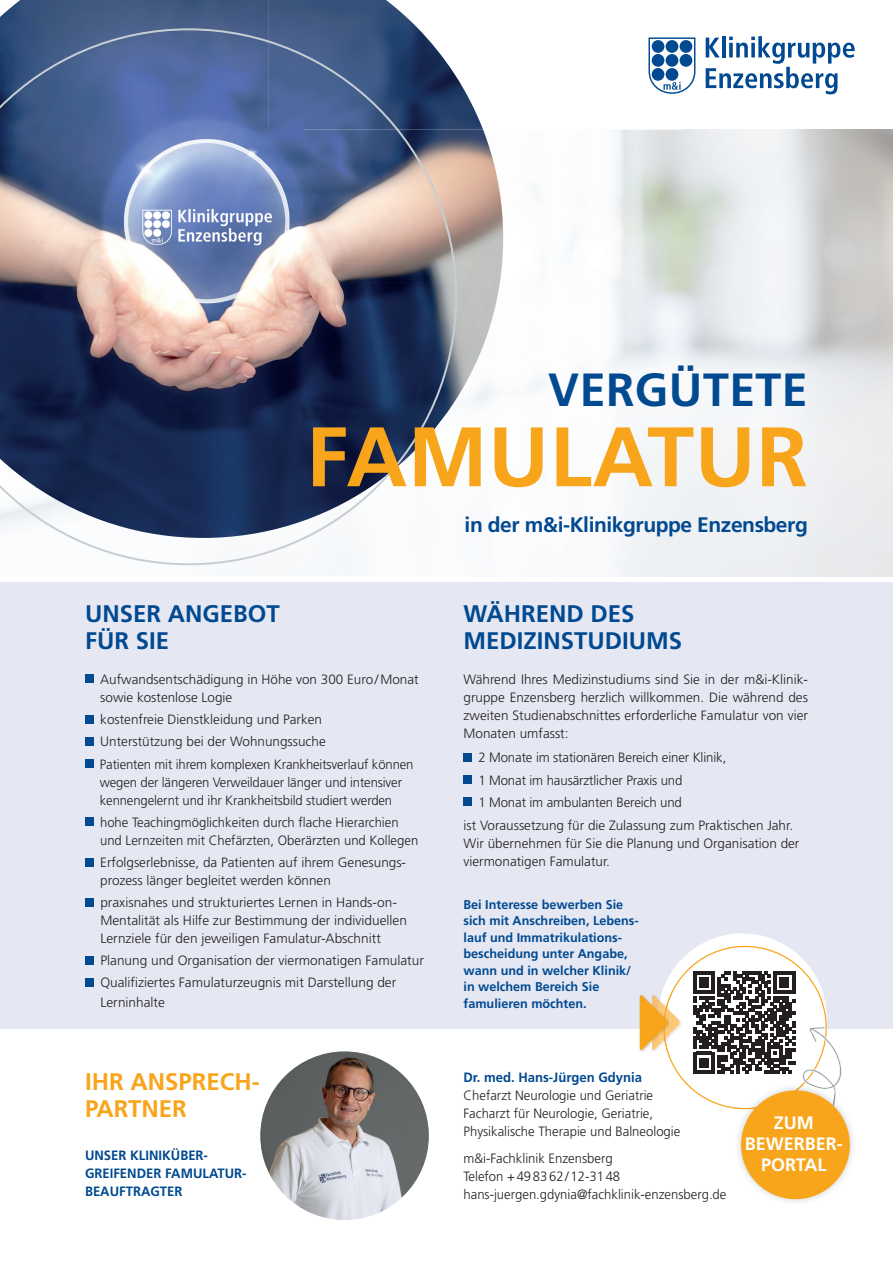
<style>
.page{position:relative;width:893px;height:1263px;background:#fff}
.page>*{position:absolute;margin:0;border:0;box-sizing:border-box;transform-origin:0 0}
.t1{font:700 84.3px "Frutiger LT Pro";letter-spacing:.01em;color:#f9a51b}
.t2{font:700 46.5px "Frutiger LT Pro";letter-spacing:.01em;color:#014990}
.t3{font:700 24px/27px "Frutiger LT Pro";color:#014990}
.t4{font:700 24px/27px "Frutiger LT Pro";color:#f9a51b}
.t5{font:700 21px "Frutiger LT Pro";letter-spacing:-.02em;color:#014990}
.t6{font:700 18px/21px "Frutiger LT Pro";color:#fff;text-align:center}
.t7{font:300 13.5px/18px "Frutiger LT Pro";color:#231f20}
.t8{font:700 13.5px/18px "Frutiger LT Pro";color:#014990}
.t9{font:700 12.75px/16.5px "Frutiger LT Pro";color:#014990}
</style>
<div class="page">
<img style="left:179px;top:565px;width:19px;height:1px">
<svg style="left:648px;top:37px;width:48px;height:57px"></svg>
<div style="left:652px;top:40px;width:12px;height:13px;background:#014990;border-radius:50%"></div>
<div style="left:666px;top:40px;width:12px;height:13px;background:#014990;border-radius:50%"></div>
<div style="left:680px;top:40px;width:12px;height:13px;background:#014990;border-radius:50%"></div>
<div style="left:652px;top:54px;width:12px;height:13px;background:#014990;border-radius:50%"></div>
<div style="left:652px;top:68px;width:12px;height:13px;background:#014990;border-radius:50%"></div>
<div style="left:666px;top:54px;width:12px;height:13px;background:#014990;border-radius:50%"></div>
<div style="left:680px;top:54px;width:12px;height:13px;background:#014990;border-radius:50%"></div>
<div style="left:666px;top:68px;width:12px;height:13px;background:#014990;border-radius:50%"></div>
<svg style="left:706px;top:36px;width:149px;height:58px"></svg>
<div style="left:0;top:582px;width:893px;height:447px;background:#e5e8f3"></div>
<img style="left:0;top:0;width:483px;height:130px">
<img style="left:457px;top:130px;width:46px;height:153px">
<img style="left:457px;top:283px;width:43px;height:153px">
<svg style="left:0;top:28px;width:457px;height:537px;background:#6c7591"></svg>
<div style="left:85px;top:675px;width:9px;height:8px;background:#014990"></div>
<div style="left:85px;top:715px;width:9px;height:8px;background:#014990"></div>
<div style="left:85px;top:737px;width:9px;height:9px;background:#014990"></div>
<div style="left:85px;top:759px;width:9px;height:9px;background:#014990"></div>
<div style="left:85px;top:818px;width:9px;height:8px;background:#014990"></div>
<div style="left:85px;top:858px;width:9px;height:8px;background:#014990"></div>
<div style="left:85px;top:898px;width:9px;height:9px;background:#014990"></div>
<div style="left:85px;top:956px;width:9px;height:9px;background:#014990"></div>
<div style="left:85px;top:979px;width:9px;height:8px;background:#014990"></div>
<div style="left:463px;top:753px;width:9px;height:8px;background:#014990"></div>
<div style="left:463px;top:775px;width:9px;height:9px;background:#014990"></div>
<div style="left:463px;top:797px;width:9px;height:9px;background:#014990"></div>
<img style="left:639px;top:1029px;width:1px;height:20px">
<img style="left:639px;top:996px;width:1px;height:33px">
<svg style="left:640px;top:933px;width:202px;height:176px"></svg>
<img style="left:738px;top:1084px;width:115px;height:118px">
<img style="left:735px;top:1084px;width:69px;height:25px">
<img style="left:807px;top:1084px;width:30px;height:25px">
<div style="left:741px;top:1090px;width:109px;height:109px;background:#f9a51b;border-radius:50%"></div>
<img style="left:260px;top:1051px;width:169px;height:169px;border-radius:84px">
<h2 class="t2" style="left:548px;top:362px;width:261px">VERGÜTETE</h2>
<h1 class="t1" style="left:306px;top:407px;width:503px">FAMULATUR</h1>
<h3 class="t5" style="left:465px;top:512px;width:345px">in der m&amp;i-Klinikgruppe Enzensberg</h3>
<h3 class="t3" style="left:85px;top:600px;width:196px">UNSER ANGEBOT<br>FÜR SIE</h3>
<p class="t7" style="left:100px;top:670px;width:320px">Aufwandsentschädigung in Höhe von 300 Euro / Monat sowie kostenlose Logie</p>
<p class="t7" style="left:100px;top:708px;width:315px;line-height:22.2px">kostenfreie Dienstkleidung und Parken<br>Unterstützung bei der Wohnungssuche<br>Patienten mit ihrem komplexen Krankheitsverlauf können</p>
<p class="t7" style="left:100px;top:773px;width:304px">wegen der längeren Verweildauer länger und intensiver kennengelernt und ihr Krankheitsbild studiert werden</p>
<p class="t7" style="left:100px;top:813px;width:320px">hohe Teachingmöglichkeiten durch flache Hierarchien und Lernzeiten mit Chefärzten, Oberärzten und Kollegen</p>
<p class="t7" style="left:100px;top:853px;width:307px">Erfolgserlebnisse, da Patienten auf ihrem Genesungs&shy;prozess länger begleitet werden können</p>
<p class="t7" style="left:100px;top:894px;width:308px">praxisnahes und strukturiertes Lernen in Hands-on-<br>Mentalität als Hilfe zur Bestimmung der individuellen<br>Lernziele für den jeweiligen Famulatur-Abschnitt</p>
<p class="t7" style="left:100px;top:949px;width:325px;line-height:22.2px">Planung und Organisation der viermonatigen Famulatur<br>Qualifiziertes Famulaturzeugnis mit Darstellung der</p>
<p class="t7" style="left:100px;top:993px;width:66px">Lerninhalte</p>
<h3 class="t4" style="left:85px;top:1068px;width:176px">IHR ANSPRECH-<br>PARTNER</h3>
<p class="t8" style="left:85px;top:1147px;width:163px">UNSER KLINIKÜBER-<br>GREIFENDER FAMULATUR-<br>BEAUFTRAGTER</p>
<h3 class="t3" style="left:463px;top:600px;width:220px">WÄHREND DES<br>MEDIZINSTUDIUMS</h3>
<p class="t7" style="left:463px;top:670px;width:346px;text-align:justify">Während Ihres Medizinstudiums sind Sie in der m&amp;i-Klinik&shy;gruppe Enzensberg herzlich willkommen. Die während des zweiten Studienabschnittes erforderliche Famulatur von vier Monaten umfasst:</p>
<p class="t7" style="left:478px;top:749px;width:250px">2 Monate im stationären Bereich einer Klinik,</p>
<p class="t7" style="left:478px;top:771px;width:206px">1 Monat im hausärztlicher Praxis und</p>
<p class="t7" style="left:478px;top:793px;width:205px">1 Monat im ambulanten Bereich und</p>
<p class="t7" style="left:463px;top:816px;width:331px">ist Voraussetzung für die Zulassung zum Praktischen Jahr.</p>
<p class="t7" style="left:463px;top:834px;width:337px">Wir übernehmen für Sie die Planung und Organisation der viermonatigen Famulatur.</p>
<p class="t9" style="left:463px;top:896px;width:177px">Bei Interesse bewerben Sie sich mit Anschreiben, Lebens&shy;lauf und Immatrikulations&shy;bescheidung unter Angabe, wann und in welcher Klinik/ in welchem Bereich Sie famulieren möchten.</p>
<p class="t8" style="left:463px;top:1068px;width:180px">Dr. med. Hans-Jürgen Gdynia</p>
<p class="t7" style="left:463px;top:1086px;width:218px">Chefarzt Neurologie und Geriatrie<br>Facharzt für Neurologie, Geriatrie,<br>Physikalische Therapie und Balneologie</p>
<p class="t7" style="left:463px;top:1149px;width:264px">m&amp;i-Fachklinik Enzensberg<br>Telefon + 49 83 62 / 12-31 48 hans-juergen.gdynia@fachklinik-enzensberg.de</p>
<h3 class="t6" style="left:745px;top:1112px;width:100px">ZUM<br>BEWERBER-<br>PORTAL</h3>
</div>
